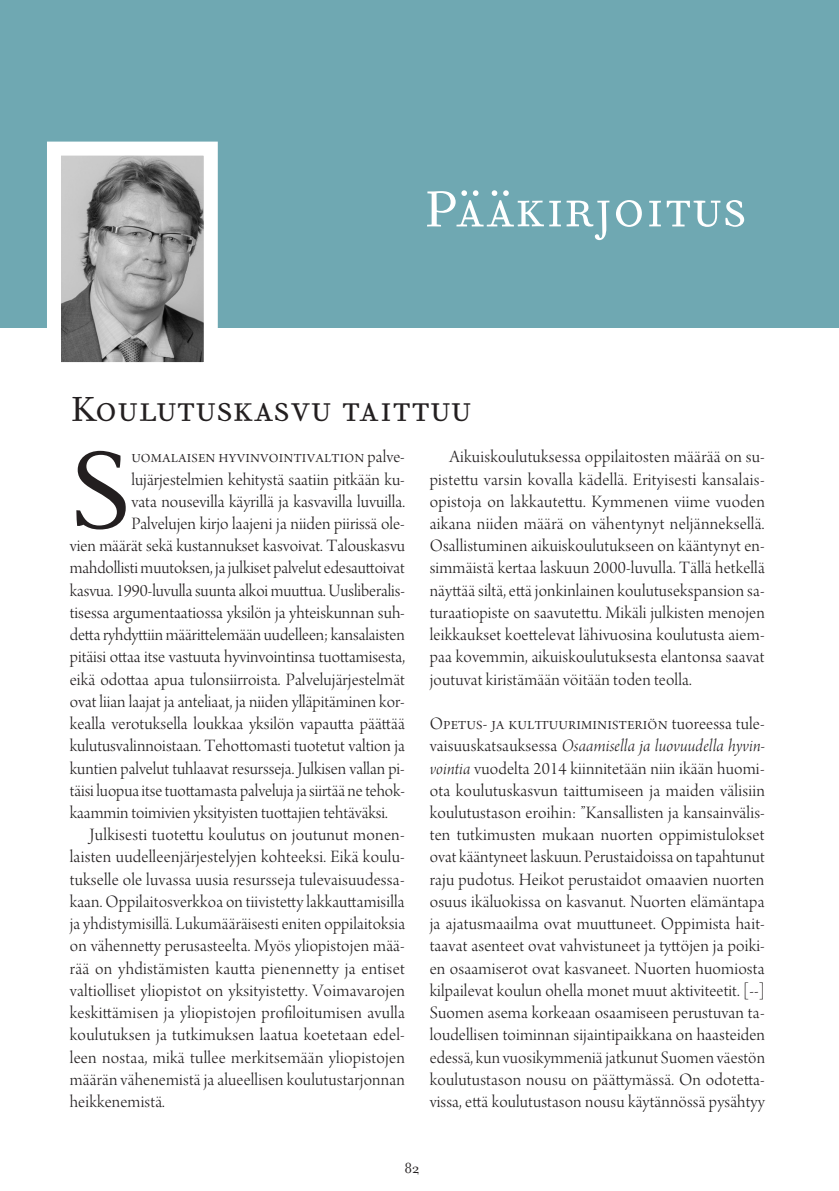
<style>
.page{position:relative;width:839px;height:1191px;background:#fff}
.page>*{position:absolute;margin:0;border:0;box-sizing:border-box;transform-origin:0 0}
.leipä_11_fournier{font:134.05px "Fournier MT Regular SC";color:#231f20}
.t1{font:61.25px "Fournier MT Regular SC";letter-spacing:.025em;color:#fff}
.pääkirjoitus_otsikko{font:42px "Fournier MT Regular SC";letter-spacing:.025em;color:#231f20}
.leipä_toka_fournier{font:18.38px/22.2px "Arno Pro Light Display";letter-spacing:.06em;color:#231f20;text-align:justify}
.leipä_fournier{font:18.38px/22.2px "Arno Pro Light Display";letter-spacing:.06em;color:#231f20;text-align:justify}
.leipä_11_fournier-2{font:18.38px "Arno Pro Light Display";letter-spacing:.01em;color:#231f20}
.t2{font:15.75px "Filosofia";color:#231f20}
.s1{font-family:"Arno Pro Light Italic Display"}
</style>
<div class="page">
<div style="left:0;top:0;width:838px;height:328px;background:#6fa8b2"></div>
<img style="left:62px;top:157px;width:141px;height:204px">
<div style="left:47px;top:142px;width:171px;height:234px;border:14px solid #fff"></div>
<p class="t1" style="left:424px;top:177px;width:323px">Pääkirjoitus</p>
<p class="pääkirjoitus_otsikko" style="left:71px;top:387px;width:402px">Koulutuskasvu taittuu</p>
<p class="leipä_11_fournier" style="left:70px;top:420px;width:64px">S</p>
<p class="leipä_11_fournier-2" style="left:131px;top:447px;width:275px">uomalaisen hyvinvointivaltion palve-</p>
<p class="leipä_11_fournier-2" style="left:131px;top:469px;width:275px">lujärjestelmien kehitystä saatiin pitkään ku-</p>
<p class="leipä_11_fournier-2" style="left:131px;top:491px;width:275px">vata nousevilla käyrillä ja kasvavilla luvuilla.</p>
<p class="leipä_11_fournier-2" style="left:131px;top:513px;width:275px">Palvelujen kirjo laajeni ja niiden piirissä ole-</p>
<p class="leipä_11_fournier-2" style="left:70px;top:536px;width:337px">vien määrät sekä kustannukset kasvoivat. Talouskasvu</p>
<p class="leipä_11_fournier-2" style="left:70px;top:558px;width:336px">mahdollisti muutoksen, ja julkiset palvelut edesauttoivat</p>
<p class="leipä_11_fournier-2" style="left:70px;top:580px;width:336px">kasvua. 1990-luvulla suunta alkoi muuttua. Uusliberalis-</p>
<p class="leipä_11_fournier-2" style="left:70px;top:602px;width:336px">tisessa argumentaatiossa yksilön ja yhteiskunnan suh-</p>
<p class="leipä_11_fournier-2" style="left:70px;top:624px;width:336px">detta ryhdyttiin määrittelemään uudelleen; kansalaisten</p>
<p class="leipä_11_fournier-2" style="left:70px;top:647px;width:336px">pitäisi ottaa itse vastuuta hyvinvointinsa tuottamisesta,</p>
<p class="leipä_11_fournier-2" style="left:70px;top:669px;width:336px">eikä odottaa apua tulonsiirroista. Palvelujärjestelmät</p>
<p class="leipä_11_fournier-2" style="left:70px;top:691px;width:336px">ovat liian laajat ja anteliaat, ja niiden ylläpitäminen kor-</p>
<p class="leipä_11_fournier-2" style="left:70px;top:713px;width:336px">kealla verotuksella loukkaa yksilön vapautta päättää</p>
<p class="leipä_11_fournier-2" style="left:70px;top:736px;width:336px">kulutusvalinnoistaan. Tehottomasti tuotetut valtion ja</p>
<p class="leipä_11_fournier-2" style="left:70px;top:758px;width:336px">kuntien palvelut tuhlaavat resursseja. Julkisen vallan pi-</p>
<p class="leipä_11_fournier-2" style="left:70px;top:780px;width:336px">täisi luopua itse tuottamasta palveluja ja siirtää ne tehok-</p>
<p class="leipä_11_fournier-2" style="left:70px;top:802px;width:319px">kaammin toimivien yksityisten tuottajien tehtäväksi.</p>
<p class="leipä_toka_fournier" style="left:70px;top:825px;width:337px;text-indent:20px">Julkisesti tuotettu koulutus on joutunut monen&shy;laisten uudelleenjärjestelyjen kohteeksi. Eikä koulu&shy;tukselle ole luvassa uusia resursseja tulevaisuudessa&shy;kaan. Oppilaitosverkkoa on tiivistetty lakkauttamisilla ja yhdistymisillä. Lukumääräisesti eniten oppilaitoksia on vähennetty perusasteelta. Myös yliopistojen mää&shy;rää on yhdistämisten kautta pienennetty ja entiset valtiolliset yliopistot on yksityistetty. Voimavarojen keskittämisen ja yliopistojen profiloitumisen avulla koulutuksen ja tutkimuksen laatua koetetaan edel&shy;leen nostaa, mikä tullee merkitsemään yliopistojen määrän vähenemistä ja alueellisen koulutustarjonnan heikkenemistä.</p>
<p class="leipä_toka_fournier" style="left:429px;top:447px;width:337px;text-indent:20px">Aikuiskoulutuksessa oppilaitosten määrää on su&shy;pistettu varsin kovalla kädellä. Erityisesti kansalais&shy;opistoja on lakkautettu. Kymmenen viime vuoden aikana niiden määrä on vähentynyt neljänneksellä.<br>Osallistuminen aikuiskoulutukseen on kääntynyt en&shy;simmäistä kertaa laskuun 2000-luvulla. Tällä hetkellä näyttää siltä, että jonkinlainen koulutusekspansion sa&shy;turaatiopiste on saavutettu. Mikäli julkisten menojen leikkaukset koettelevat lähivuosina koulutusta aiem&shy;paa kovemmin, aikuiskoulutuksesta elantonsa saavat joutuvat kiristämään vöitään toden teolla.</p>
<p class="leipä_fournier" style="left:429px;top:713px;width:337px">Opetus- ja kulttuuriministeriön tuoreessa tule&shy;vaisuuskatsauksessa <span class="s1">Osaamisella ja luovuudella hyvin&shy;vointia</span> vuodelta 2014 kiinnitetään niin ikään huomi&shy;ota koulutuskasvun taittumiseen ja maiden välisiin koulutustason eroihin: ”Kansallisten ja kansainvälis&shy;ten tutkimusten mukaan nuorten oppimistulokset ovat kääntyneet laskuun. Perustaidoissa on tapahtunut raju pudotus. Heikot perustaidot omaavien nuorten osuus ikäluokissa on kasvanut. Nuorten elämäntapa ja ajatusmaailma ovat muuttuneet. Oppimista hait&shy;taavat asenteet ovat vahvistuneet ja tyttöjen ja poiki&shy;en osaamiserot ovat kasvaneet. Nuorten huomiosta kilpailevat koulun ohella monet muut aktiviteetit. [--] Suomen asema korkeaan osaamiseen perustuvan ta&shy;loudellisen toiminnan sijaintipaikkana on haasteiden edessä, kun vuosikymmeniä jatkunut Suomen väestön koulutustason nousu on päättymässä. On odotetta&shy;vissa, että koulutustason nousu käytännössä pysähtyy</p>
<p class="t2" style="left:404px;top:1159px;width:16px">82</p>
</div>
